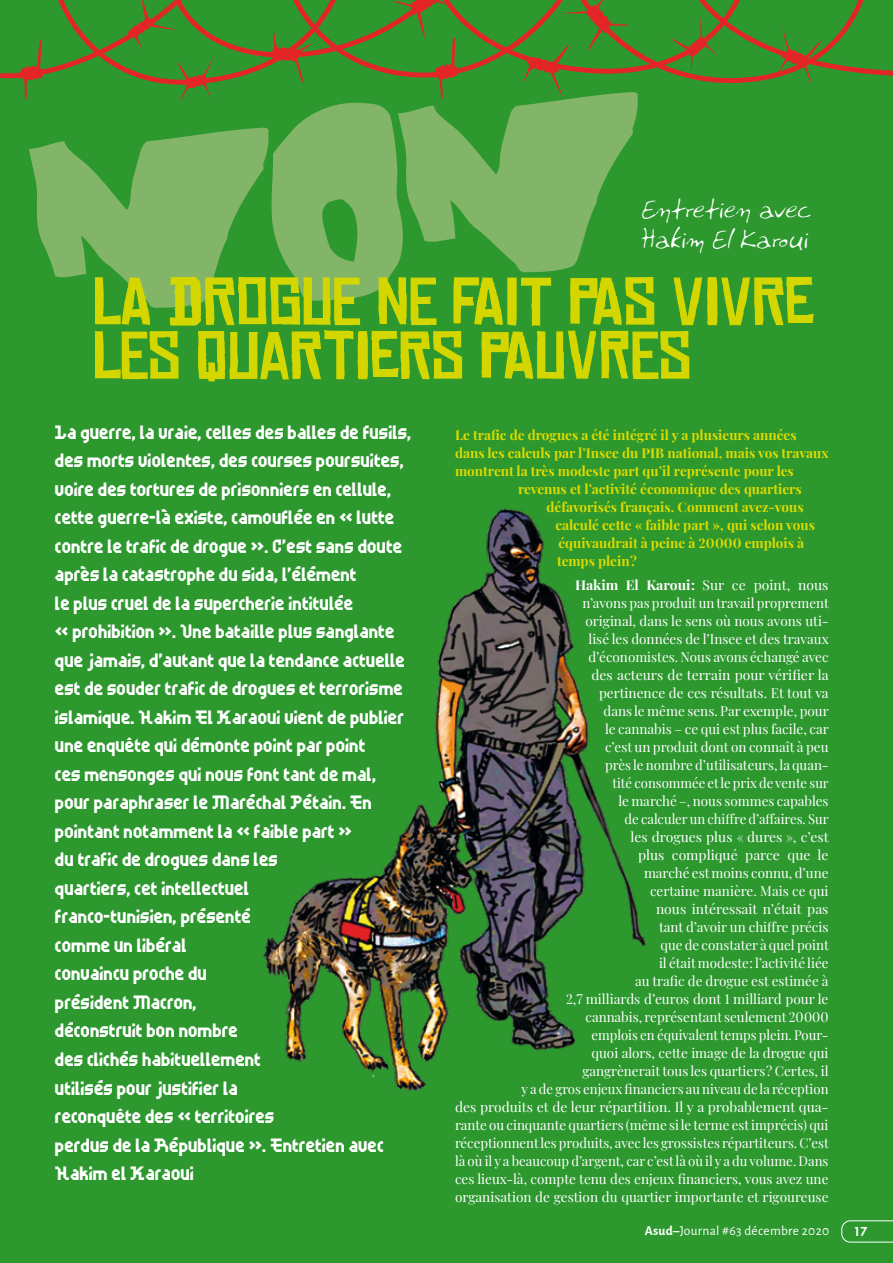
<style>
.page{position:relative;width:893px;height:1263px;background:#2c982e}
.page>*{position:absolute;margin:0;border:0;box-sizing:border-box;transform-origin:0 0}
.t1{font:64.5px/54px "Chinese Rocks Rg";letter-spacing:-.01em;color:#d4d600;scale:1.12 1}
.t2{font:25.5px "PF Libera Pro";letter-spacing:-.03em;color:#fff;scale:1.12 1}
.t3{font:22.5px/28.5px "FF Scratch";letter-spacing:.01em;color:#fff}
.t4{font:13.5px/18px "Playfair Display";color:#fff;text-align:right}
.t5{font:700 13.5px "Playfair Display";color:#dfdb00}
.t6{font:13.5px "Alegreya Sans";letter-spacing:.02em;color:#fff}
.t7{font:800 12px "Futura Std";color:#fff}
.s1{font-weight:700}
</style>
<div class="page">
<img style="left:262px;top:508px;width:384px;height:583px">
<svg style="left:24px;top:85px;width:3px;height:16px"></svg>
<svg style="left:0;top:0;width:893px;height:85px"></svg>
<svg style="left:841px;top:1220px;width:52px;height:23px"></svg>
<h2 class="t2" style="left:642px;top:193px;width:153px">Entretien avec</h2>
<h2 class="t2" style="left:642px;top:223px;width:151px">Hakim El Karoui</h2>
<h1 class="t1" style="left:94px;top:276px;width:644px">LA DROGUE NE FAIT PAS VIVRE<br>LES QUARTIERS PAUVRES</h1>
<p class="t3" style="left:55px;top:418px;width:358px">La guerre, la vraie, celles des balles de fusils, des morts violentes, des courses poursuites, voire des tortures de prisonniers en cellule, cette guerre-là existe, camouflée en « lutte contre le trafic de drogue ». C’est sans doute après la catastrophe du sida, l’élément<br>le plus cruel de la supercherie intitulée<br>« prohibition ». Une bataille plus sanglante que jamais, d’autant que la tendance actuelle est de souder trafic de drogues et terrorisme islamique. Hakim El Karaoui vient de publier une enquête qui démonte point par point<br>ces mensonges qui nous font tant de mal, pour paraphraser le Maréchal Pétain. En pointant notamment la « faible part »<br>du trafic de drogues dans les<br>quartiers, cet intellectuel<br>franco-tunisien, présenté<br>comme un libéral<br>convaincu proche du<br>président Macron,<br>déconstruit bon nombre<br>des clichés habituellement<br>utilisés pour justifier la<br>reconquête des « territoires<br>perdus de la République ». Entretien avec Hakim el Karaoui</p>
<p class="t5" style="left:455px;top:424px;width:343px">Le trafic de drogues a été intégré il y a plusieurs années</p>
<p class="t5" style="left:455px;top:442px;width:375px">dans les calculs par l’Insee du PIB national, mais vos travaux</p>
<p class="t5" style="left:455px;top:460px;width:340px">montrent la très modeste part qu’il représente pour les</p>
<p class="t5" style="left:518px;top:478px;width:285px">revenus et l’activité économique des quartiers</p>
<p class="t5" style="left:546px;top:496px;width:259px">défavorisés français. Comment avez-vous</p>
<p class="t5" style="left:555px;top:514px;width:261px">calculé cette « faible part », qui selon vous</p>
<p class="t5" style="left:558px;top:532px;width:247px">équivaudrait à peine à 20 000 emplois à</p>
<p class="t5" style="left:557px;top:550px;width:82px">temps plein ?</p>
<p class="t4" style="left:455px;top:575px;width:375px"><span class="s1">Hakim El Karoui :</span> Sur ce point, nous<br>n’avons pas produit un travail proprement<br>original, dans le sens où nous avons uti-<br>lisé les données de l’Insee et des travaux<br>d’économistes. Nous avons échangé avec<br>des acteurs de terrain pour vérifier la<br>pertinence de ces résultats. Et tout va<br>dans le même sens. Par exemple, pour<br>le cannabis – ce qui est plus facile, car<br>c’est un produit dont on connaît à peu<br>près le nombre d’utilisateurs, la quan-<br>tité consommée et le prix de vente sur<br>le marché –, nous sommes capables<br>de calculer un chiffre d’affaires. Sur<br>les drogues plus « dures », c’est<br>plus compliqué parce que le<br>marché est moins connu, d’une<br>certaine manière. Mais ce qui<br>nous intéressait n’était pas<br>tant d’avoir un chiffre précis<br>que de constater à quel point<br>il était modeste : l’activité liée<br>au trafic de drogue est estimée à<br>2,7 milliards d’euros dont 1 milliard pour le<br>cannabis, représentant seulement 20 000<br>emplois en équivalent temps plein. Pour-<br>quoi alors, cette image de la drogue qui<br>gangrènerait tous les quartiers ? Certes, il<br>y a de gros enjeux financiers au niveau de la réception<br>des produits et de leur répartition. Il y a probablement qua&shy;rante ou cinquante quartiers (même si le terme est imprécis) qui réceptionnent les produits, avec les grossistes répartiteurs. C’est là où il y a beaucoup d’argent, car c’est là où il y a du volume. Dans ces lieux-là, compte tenu des enjeux financiers, vous avez une organisation de gestion du quartier importante et rigoureuse</p>
<p class="t6" style="left:645px;top:1221px;width:186px"><span class="s1">Asud–</span>Journal #63 décembre 2020</p>
<p class="t7" style="left:853px;top:1223px;width:15px">17</p>
</div>
